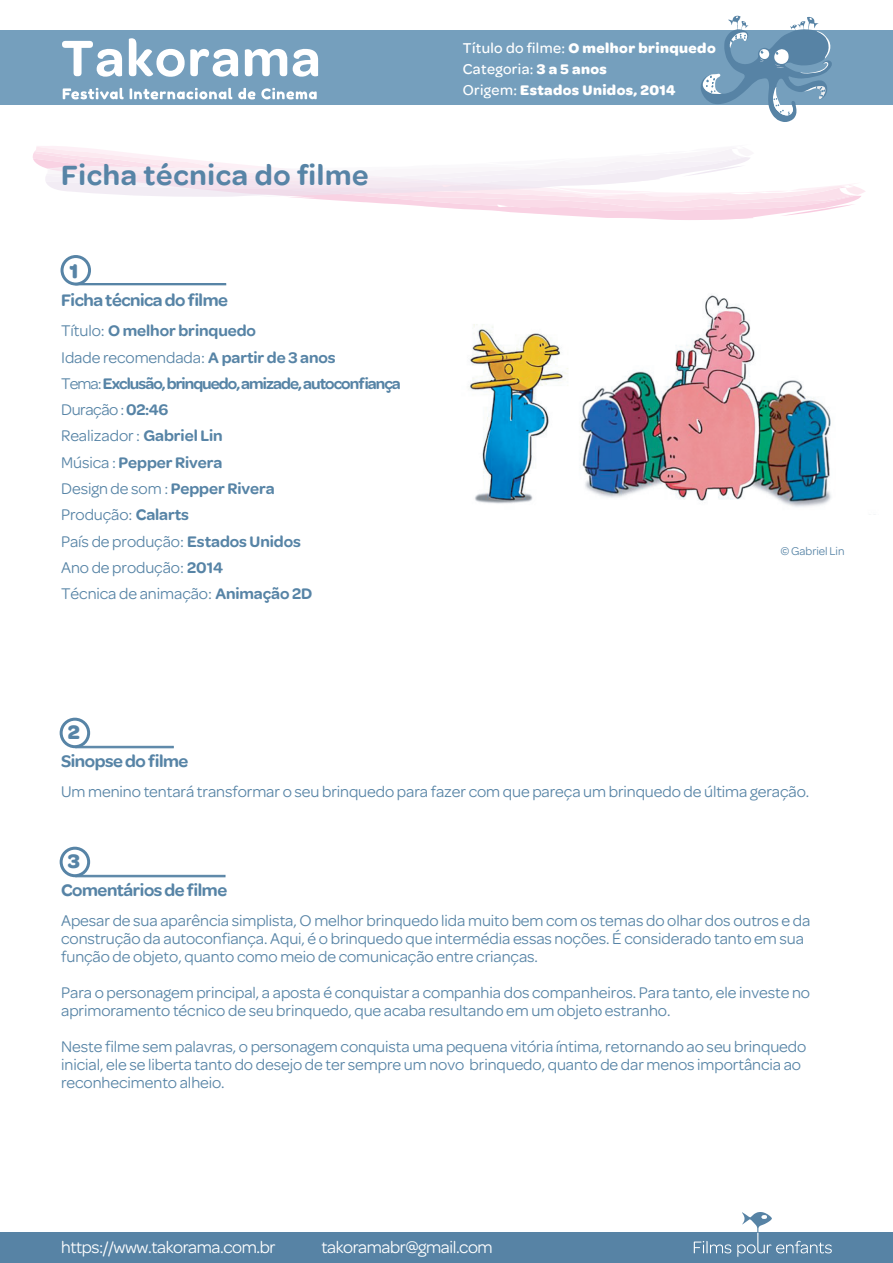
<style>
.page{position:relative;width:893px;height:1263px;background:#fff}
.page>*{position:absolute;margin:0;border:0;box-sizing:border-box;transform-origin:0 0}
.t1{font:600 30px "Omnes";letter-spacing:.025em;color:#5784a6}
.t2{font:700 21px "Omnes";color:#5784a6}
.t3{font:600 18px "Omnes";letter-spacing:-.025em;color:#5784a6}
.t4{font:17.85px "Omnes";letter-spacing:-.025em;color:#fff}
.t5{font:16.5px/18px "Omnes";letter-spacing:-.005em;color:#5784a6}
.t6{font:600 16.5px/26.2px "Omnes";letter-spacing:-.055em;color:#5784a6}
.t7{font:700 15px/21px "Omnes";letter-spacing:.025em;color:#fff}
.t8{font:12px "Omnes";letter-spacing:-.005em;color:#5784a6}
.s1{font-weight:400}
.s2{font-weight:500}
</style>
<div class="page">
<div style="left:0;top:30px;width:893px;height:75px;background:#759fbd"></div>
<div style="left:0;top:1232px;width:893px;height:31px;background:#5783a5"></div>
<svg style="left:694px;top:1241px;width:37px;height:12px"></svg>
<svg style="left:737px;top:1212px;width:95px;height:45px"></svg>
<svg style="left:701px;top:16px;width:131px;height:106px"></svg>
<svg style="left:35px;top:146px;width:830px;height:74px"></svg>
<div style="left:75px;top:283px;width:151px;height:2px;border:1px solid #5784a6"></div>
<div style="left:61px;top:255px;width:30px;height:31px;border:3px solid #5784a6;border-radius:50%"></div>
<hr style="left:75px;top:875px;width:150px;height:2px;background:#5784a6">
<hr style="left:75px;top:746px;width:99px;height:2px;background:#5784a6">
<div style="left:60px;top:847px;width:30px;height:30px;border:3px solid #5784a6;border-radius:50%"></div>
<div style="left:60px;top:718px;width:30px;height:30px;border:3px solid #5784a6;border-radius:50%"></div>
<svg style="left:62px;top:41px;width:60px;height:36px"></svg>
<svg style="left:129px;top:38px;width:109px;height:39px"></svg>
<svg style="left:245px;top:49px;width:42px;height:27px"></svg>
<svg style="left:293px;top:49px;width:25px;height:28px"></svg>
<svg style="left:63px;top:88px;width:61px;height:11px"></svg>
<svg style="left:130px;top:88px;width:102px;height:11px"></svg>
<svg style="left:238px;top:88px;width:17px;height:11px"></svg>
<svg style="left:261px;top:88px;width:56px;height:11px"></svg>
<img style="left:469px;top:294px;width:406px;height:221px">
<h1 class="t1" style="left:61px;top:154px;width:309px">Ficha técnica do filme</h1>
<p class="t2" style="left:70px;top:256px;width:10px">1</p>
<p class="t3" style="left:61px;top:287px;width:168px">Ficha técnica do filme</p>
<p class="t6" style="left:61px;top:317px;width:341px"><span class="s1">Título:</span> O melhor brinquedo<br><span class="s1">Idade recomendada:</span> A partir de 3 anos<br><span class="s1">Tema:</span> Exclusão, brinquedo, amizade, autoconfiança<br><span class="s1">Duração :</span> 02:46<br><span class="s1">Realizador :</span> Gabriel Lin<br><span class="s1">Música :</span> Pepper Rivera<br><span class="s1">Design de som :</span> Pepper Rivera<br><span class="s1">Produção:</span> Calarts<br><span class="s1">País de produção:</span> Estados Unidos<br><span class="s1">Ano de produção:</span> 2014<br><span class="s1">Técnica de animação:</span> Animação 2D</p>
<p class="t2" style="left:68px;top:717px;width:14px">2</p>
<p class="t3" style="left:61px;top:748px;width:129px">Sinopse do filme</p>
<p class="t7" style="left:463px;top:37px;width:254px"><span class="s2">Título do filme:</span> O melhor brinquedo<br><span class="s2">Categoria:</span> 3 a 5 anos<br><span class="s2">Origem:</span> Estados Unidos, 2014</p>
<p class="t8" style="left:780px;top:544px;width:66px">© Gabriel Lin</p>
<p class="t5" style="left:61px;top:782px;width:750px">Um menino tentará transformar o seu brinquedo para fazer com que pareça um brinquedo de última geração.</p>
<p class="t2" style="left:68px;top:846px;width:14px">3</p>
<p class="t3" style="left:61px;top:877px;width:168px">Comentários de filme</p>
<p class="t5" style="left:61px;top:911px;width:751px">Apesar de sua aparência simplista, O melhor brinquedo lida muito bem com os temas do olhar dos outros e da construção da autoconfiança. Aqui, é o brinquedo que intermédia essas noções. É considerado tanto em sua função de objeto, quanto como meio de comunicação entre crianças.</p>
<p class="t5" style="left:61px;top:983px;width:750px">Para o personagem principal, a aposta é conquistar a companhia dos companheiros. Para tanto, ele investe no aprimoramento técnico de seu brinquedo, que acaba resultando em um objeto estranho.</p>
<p class="t5" style="left:61px;top:1037px;width:747px">Neste filme sem palavras, o personagem conquista uma pequena vitória íntima, retornando ao seu brinquedo inicial, ele se liberta tanto do desejo de ter sempre um novo brinquedo, quanto de dar menos importância ao reconhecimento alheio.</p>
<p class="t4" style="left:61px;top:1237px;width:216px">https://www.takorama.com.br</p>
<p class="t4" style="left:321px;top:1237px;width:173px">takoramabr@gmail.com</p>
</div>
